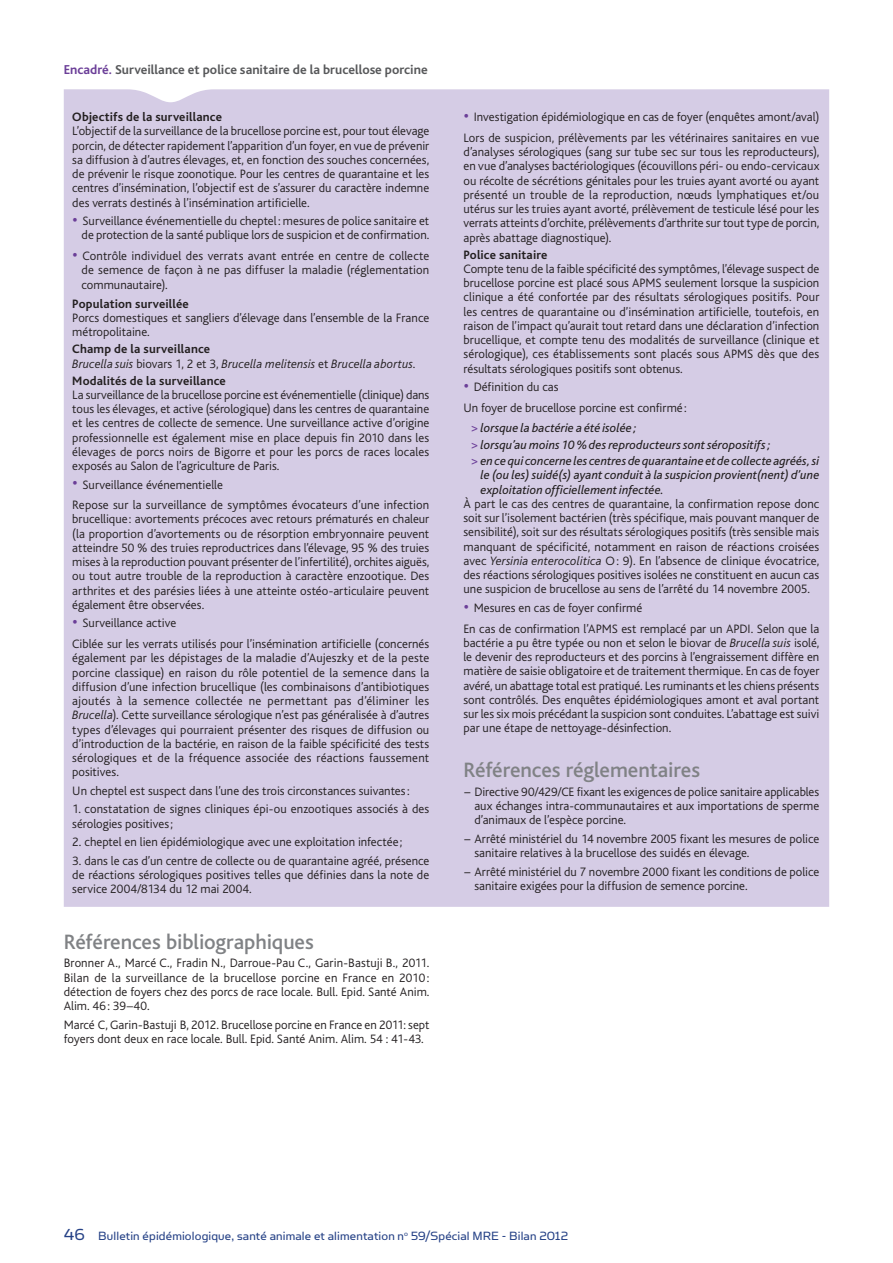
<style>
.page{position:relative;width:893px;height:1263px;background:#fff}
.page>*{position:absolute;margin:0;border:0;box-sizing:border-box;transform-origin:0 0}
.t1{font:500 21.75px "Bliss";letter-spacing:-.005em;color:#808285}
.t2{font:13.5px "Simian Text Orangutan";letter-spacing:.01em;color:#254186}
.t3{font:700 13.5px "Bliss";color:#57585a}
.t4{font:300 12.75px/14.2px "Bliss";color:#231f20;text-align:justify}
.t5{font:italic 12.75px/16.4px "Bliss";letter-spacing:.005em;color:#231f20}
.t6{font:700 12.75px "Bliss";letter-spacing:.01em;color:#231f20}
.t7{font:italic 300 12.75px/14.2px "Bliss";color:#231f20}
.s1{color:#6b3e98}
.s2{font-size:19.5px;color:#6b3e98}
.s3{font-weight:700;font-style:normal}
.s4{font-style:normal}
.s5{font-style:italic}
.s6{font-size:18px}
</style>
<div class="page">
<div style="left:64px;top:89px;width:765px;height:818px;background:#d5cce5"></div>
<p class="t3" style="left:64px;top:63px;width:366px"><span class="s1">Encadré.</span> Surveillance et police sanitaire de la brucellose porcine</p>
<p class="t6" style="left:72px;top:110px;width:151px">Objectifs de la surveillance</p>
<p class="t4" style="left:72px;top:124px;width:359px">L’objectif de la surveillance de la brucellose porcine est, pour tout élevage porcin, de détecter rapidement l’apparition d’un foyer, en vue de prévenir sa diffusion à d’autres élevages, et, en fonction des souches concernées, de prévenir le risque zoonotique. Pour les centres de quarantaine et les centres d’insémination, l’objectif est de s’assurer du caractère indemne des verrats destinés à l’insémination artificielle.</p>
<p class="t4" style="left:72px;top:214px;width:359px;text-align:right"><span class="s2">•</span> Surveillance événementielle du cheptel: mesures de police sanitaire et de protection de la santé publique lors de suspicion et de confirmation.</p>
<p class="t4" style="left:82px;top:249px;width:349px;text-indent:-9px"><span class="s2">•</span> Contrôle individuel des verrats avant entrée en centre de collecte de semence de façon à ne pas diffuser la maladie (réglementation communautaire).</p>
<p class="t6" style="left:72px;top:297px;width:118px">Population surveillée</p>
<p class="t4" style="left:72px;top:311px;width:359px">Porcs domestiques et sangliers d’élevage dans l’ensemble de la France métropolitaine.</p>
<p class="t7" style="left:72px;top:342px;width:344px"><span class="s3">Champ de la surveillance<br></span>Brucella suis <span class="s4">biovars 1, 2 et 3,</span> Brucella melitensis <span class="s4">et</span> Brucella abortus<span class="s4">.</span></p>
<p class="t6" style="left:72px;top:374px;width:155px">Modalités de la surveillance</p>
<p class="t4" style="left:72px;top:388px;width:359px">La surveillance de la brucellose porcine est événementielle (clinique) dans tous les élevages, et active (sérologique) dans les centres de quarantaine et les centres de collecte de semence. Une surveillance active d’origine professionnelle est également mise en place depuis fin 2010 dans les élevages de porcs noirs de Bigorre et pour les porcs de races locales exposés au Salon de l’agriculture de Paris.</p>
<p class="t4" style="left:72px;top:474px;width:359px;line-height:20.7px"><span class="s2">•</span> Surveillance événementielle<br>Repose sur la surveillance de symptômes évocateurs d’une infection</p>
<p class="t4" style="left:72px;top:512px;width:359px">brucellique: avortements précoces avec retours prématurés en chaleur (la proportion d’avortements ou de résorption embryonnaire peuvent atteindre 50 % des truies reproductrices dans l’élevage, 95 % des truies mises à la reproduction pouvant présenter de l’infertilité), orchites aiguës, ou tout autre trouble de la reproduction à caractère enzootique. Des arthrites et des parésies liées à une atteinte ostéo-articulaire peuvent également être observées.</p>
<p class="t4" style="left:72px;top:613px;width:359px;line-height:20.7px"><span class="s2">•</span> Surveillance active<br>Ciblée sur les verrats utilisés pour l’insémination artificielle (concernés</p>
<p class="t4" style="left:72px;top:651px;width:359px">également par les dépistages de la maladie d’Aujeszky et de la peste porcine classique) en raison du rôle potentiel de la semence dans la diffusion d’une infection brucellique (les combinaisons d’antibiotiques ajoutés à la semence collectée ne permettant pas d’éliminer les <span class="s5">Brucella</span>). Cette surveillance sérologique n’est pas généralisée à d’autres types d’élevages qui pourraient présenter des risques de diffusion ou d’introduction de la bactérie, en raison de la faible spécificité des tests sérologiques et de la fréquence associée des réactions faussement positives.</p>
<p class="t4" style="left:72px;top:784px;width:339px">Un cheptel est suspect dans l’une des trois circonstances suivantes:</p>
<p class="t4" style="left:72px;top:802px;width:359px">1. constatation de signes cliniques épi-ou enzootiques associés à des sérologies positives;</p>
<p class="t4" style="left:72px;top:835px;width:332px">2. cheptel en lien épidémiologique avec une exploitation infectée;</p>
<p class="t4" style="left:72px;top:853px;width:359px">3. dans le cas d’un centre de collecte ou de quarantaine agréé, présence de réactions sérologiques positives telles que définies dans la note de service 2004/8134 du 12 mai 2004.</p>
<h1 class="t1" style="left:64px;top:930px;width:252px">Références bibliographiques</h1>
<p class="t4" style="left:64px;top:956px;width:367px">Bronner A., Marcé C., Fradin N., Darroue-Pau C., Garin-Bastuji B., 2011.<br>Bilan de la surveillance de la brucellose porcine en France en 2010 : détection de foyers chez des porcs de race locale. Bull. Epid. Santé Anim.<br>Alim. 46: 39–40.</p>
<p class="t4" style="left:64px;top:1017px;width:367px">Marcé C, Garin-Bastuji B, 2012. Brucellose porcine en France en 2011: sept foyers dont deux en race locale. Bull. Epid. Santé Anim. Alim. 54 : 41-43.</p>
<p class="t4" style="left:463px;top:107px;width:357px;line-height:20.7px"><span class="s2">•</span> Investigation épidémiologique en cas de foyer (enquêtes amont/aval)<br>Lors de suspicion, prélèvements par les vétérinaires sanitaires en vue</p>
<p class="t4" style="left:463px;top:145px;width:357px">d’analyses sérologiques (sang sur tube sec sur tous les reproducteurs), en vue d’analyses bactériologiques (écouvillons péri- ou endo-cervicaux ou récolte de sécrétions génitales pour les truies ayant avorté ou ayant présenté un trouble de la reproduction, nœuds lymphatiques et/ou utérus sur les truies ayant avorté, prélèvement de testicule lésé pour les verrats atteints d’orchite, prélèvements d’arthrite sur tout type de porcin, après abattage diagnostique).</p>
<p class="t6" style="left:463px;top:248px;width:85px">Police sanitaire</p>
<p class="t4" style="left:463px;top:262px;width:357px">Compte tenu de la faible spécificité des symptômes, l’élevage suspect de brucellose porcine est placé sous APMS seulement lorsque la suspicion clinique a été confortée par des résultats sérologiques positifs. Pour les centres de quarantaine ou d’insémination artificielle, toutefois, en raison de l’impact qu’aurait tout retard dans une déclaration d’infection brucellique, et compte tenu des modalités de surveillance (clinique et sérologique), ces établissements sont placés sous APMS dès que des résultats sérologiques positifs sont obtenus.</p>
<p class="t4" style="left:463px;top:380px;width:97px"><span class="s2">•</span> Définition du cas</p>
<p class="t4" style="left:463px;top:401px;width:225px">Un foyer de brucellose porcine est confirmé:</p>
<p class="t5" style="left:471px;top:420px;width:168px"><span class="s1">&gt;</span> lorsque la bactérie a été isolée;</p>
<p class="t5" style="left:471px;top:437px;width:350px"><span class="s1">&gt;</span> lorsqu’au moins 10 % des reproducteurs sont séropositifs;<br><span class="s1">&gt;</span> en ce qui concerne les centres de quarantaine et de collecte agréés, si</p>
<p class="t5" style="left:480px;top:468px;width:340px;line-height:14.2px">le (ou les) suidé(s) ayant conduit à la suspicion provient(nent) d’une exploitation officiellement infectée.</p>
<p class="t4" style="left:463px;top:497px;width:357px">À part le cas des centres de quarantaine, la confirmation repose donc soit sur l’isolement bactérien (très spécifique, mais pouvant manquer de sensibilité), soit sur des résultats sérologiques positifs (très sensible mais manquant de spécificité, notamment en raison de réactions croisées avec <span class="s5">Yersinia enterocolitica</span> O: 9). En l’absence de clinique évocatrice, des réactions sérologiques positives isolées ne constituent en aucun cas une suspicion de brucellose au sens de l’arrêté du 14 novembre 2005.</p>
<p class="t4" style="left:463px;top:598px;width:357px;line-height:20.7px"><span class="s2">•</span> Mesures en cas de foyer confirmé<br>En cas de confirmation l’APMS est remplacé par un APDI. Selon que la</p>
<p class="t4" style="left:463px;top:636px;width:357px">bactérie a pu être typée ou non et selon le biovar de <span class="s5">Brucella suis</span> isolé, le devenir des reproducteurs et des porcins à l’engraissement diffère en matière de saisie obligatoire et de traitement thermique. En cas de foyer avéré, un abattage total est pratiqué. Les ruminants et les chiens présents sont contrôlés. Des enquêtes épidémiologiques amont et aval portant sur les six mois précédant la suspicion sont conduites. L’abattage est suivi par une étape de nettoyage-désinfection.</p>
<h1 class="t1" style="left:463px;top:759px;width:238px">Références réglementaires</h1>
<p class="t4" style="left:474px;top:785px;width:346px;text-indent:-11px">− Directive 90/429/CE fixant les exigences de police sanitaire applicables aux échanges intra-communautaires et aux importations de sperme d’animaux de l’espèce porcine.</p>
<p class="t4" style="left:474px;top:832px;width:346px;text-indent:-11px">− Arrêté ministériel du 14 novembre 2005 fixant les mesures de police sanitaire relatives à la brucellose des suidés en élevage.</p>
<p class="t4" style="left:474px;top:864px;width:346px;text-indent:-11px">− Arrêté ministériel du 7 novembre 2000 fixant les conditions de police sanitaire exigées pour la diffusion de semence porcine.</p>
<p class="t2" style="left:64px;top:1228px;width:506px"><span class="s6">46</span> Bulletin épidémiologique, santé animale et alimentation n<sup>o</sup> 59/Spécial MRE - Bilan 2012</p>
</div>
